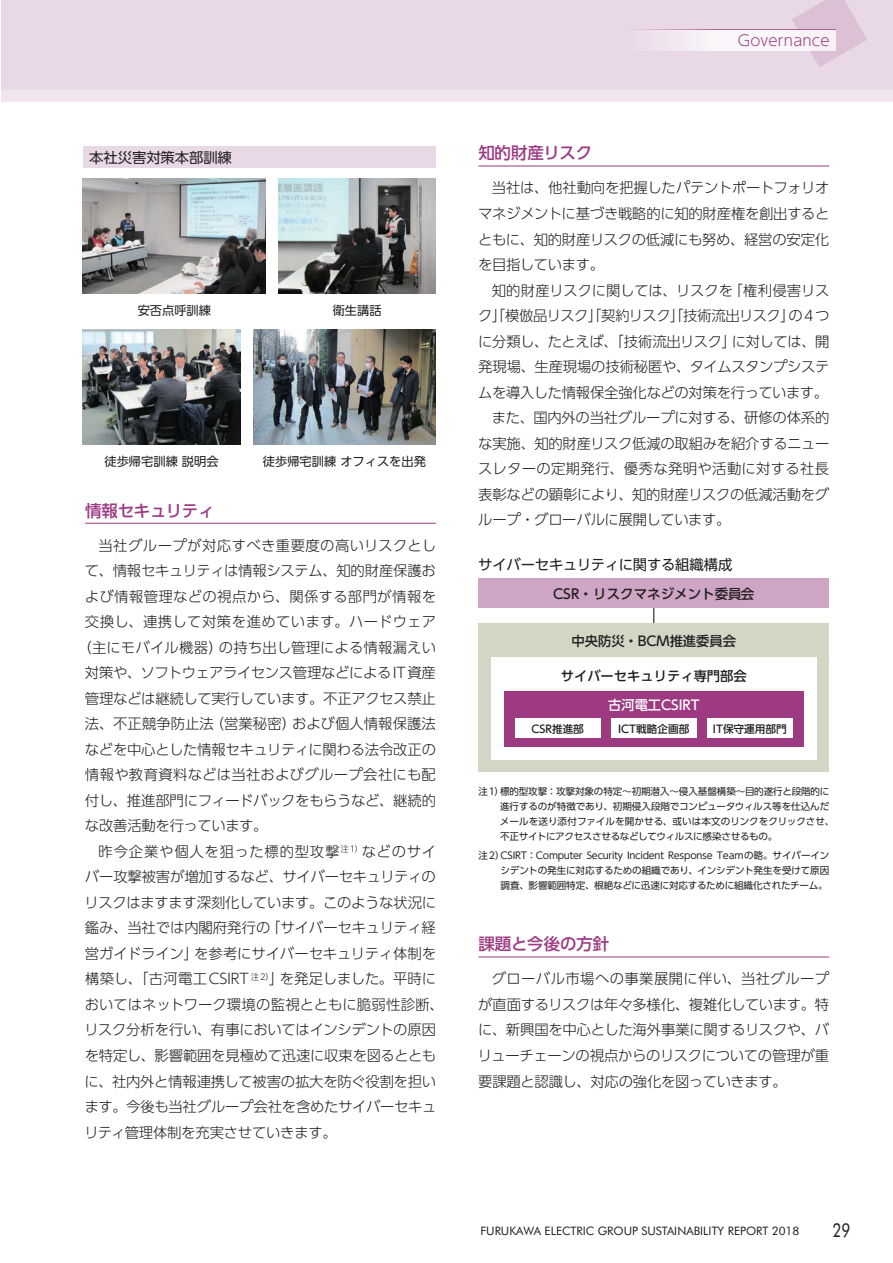
<style>
.page{position:relative;width:893px;height:1263px;background:#fff}
.page>*{position:absolute;margin:0;border:0;box-sizing:border-box;transform-origin:0 0}
.t1{font:19.2px "Futura BT";color:#231f20;scale:.8 1}
.t2{font:500 16.5px "UD Shin Go Pro";letter-spacing:-.015em;color:#9d3a82}
.t3{font:300 14.85px "UD Shin Go Pro";letter-spacing:.015em;color:#9d3a82}
.t4{font:300 14.4px/25.5px "UD Shin Go Pro";letter-spacing:-.015em;color:#231f20;text-align:justify}
.t5{font:300 14.4px "UD Shin Go Pro";letter-spacing:.025em;color:#231f20}
.t6{font:300 14.4px "UD Shin Go Pro";letter-spacing:.005em;color:#231f20}
.t7{font:300 14.4px "UD Shin Go Pro";letter-spacing:-.035em;color:#231f20}
.t8{font:14.4px "UD Shin Go Pro";letter-spacing:-.01em;color:#231f20}
.t9{font:300 14.4px "UD Shin Go Pro";letter-spacing:.01em;color:#231f20}
.t10{font:300 14.4px "UD Shin Go Pro";letter-spacing:.02em;color:#231f20}
.t11{font:300 14.4px "UD Shin Go Pro";letter-spacing:.055em;color:#231f20}
.t12{font:500 13.5px "UD Shin Go Pro";color:#231f20}
.t13{font:500 13.35px "UD Shin Go Pro";color:#231f20}
.t14{font:500 13.35px "UD Shin Go Pro";color:#fff}
.t15{font:12.15px "UD Shin Go Pro";color:#231f20}
.t16{font:11.7px "Futura BT";color:#231f20}
.t17{font:500 10.65px "UD Shin Go Pro";color:#231f20}
.t18{font:9.6px/14.9px "UD Shin Go Pro";letter-spacing:-.015em;color:#231f20}
</style>
<div class="page">
<hr style="left:0;top:0;width:1px;height:102px;background:#f1e5ee">
<hr style="left:0;top:0;width:1px;height:89px;background:#e9d8e6">
<div style="left:1px;top:0;width:892px;height:102px;background:#f1e5ee"></div>
<div style="left:1px;top:0;width:892px;height:89px;background:#e9d8e6"></div>
<svg style="left:792px;top:0;width:75px;height:67px"></svg>
<div style="left:624px;top:30px;width:212px;height:21px;background:linear-gradient(to right,#efe3ed,#fdfcfd)"></div>
<hr style="left:624px;top:29px;width:212px;height:1px;background:#9d3a82">
<hr style="left:85px;top:523px;width:351px;height:1px;background:#9d3a82">
<hr style="left:478px;top:166px;width:351px;height:1px;background:#9d3a82">
<hr style="left:478px;top:956px;width:351px;height:1px;background:#9d3a82">
<img style="left:83px;top:179px;width:183px;height:114px">
<img style="left:279px;top:179px;width:157px;height:114px">
<img style="left:83px;top:330px;width:157px;height:114px">
<img style="left:253px;top:330px;width:183px;height:114px">
<hr style="left:653px;top:583px;width:1px;height:96px;background:#231f20">
<div style="left:478px;top:623px;width:351px;height:149px;background:#d2d6c5"></div>
<div style="left:491px;top:657px;width:325px;height:103px;background:#fff"></div>
<div style="left:504px;top:691px;width:300px;height:55px;background:#9d3a82"></div>
<div style="left:478px;top:578px;width:351px;height:30px;background:#cea5c4"></div>
<div style="left:515px;top:719px;width:85px;height:19px;background:#fff"></div>
<div style="left:611px;top:719px;width:85px;height:19px;background:#fff"></div>
<div style="left:707px;top:719px;width:85px;height:19px;background:#fff"></div>
<div style="left:83px;top:147px;width:353px;height:21px;background:#e9d8e6"></div>
<p class="t8" style="left:89px;top:146px;width:144px">本社災害対策本部訓練</p>
<p class="t15" style="left:138px;top:300px;width:75px">安否点呼訓練</p>
<p class="t15" style="left:333px;top:300px;width:50px">衛生講話</p>
<p class="t15" style="left:105px;top:451px;width:116px">徒歩帰宅訓練説明会</p>
<p class="t15" style="left:263px;top:451px;width:164px">徒歩帰宅訓練オフィスを出発</p>
<p class="t2" style="left:85px;top:497px;width:131px">情報セキュリティ</p>
<p class="t5" style="left:99px;top:534px;width:339px">当社グループが対応すべき重要度の高いリスクとし</p>
<p class="t4" style="left:85px;top:557px;width:353px">て、情報セキュリティは情報システム、知的財産保護お</p>
<p class="t5" style="left:85px;top:585px;width:353px">よび情報管理などの視点から、関係する部門が情報を</p>
<p class="t5" style="left:85px;top:610px;width:353px">交換し、連携して対策を進めています。ハードウェア</p>
<p class="t9" style="left:77px;top:636px;width:360px">（主にモバイル機器）の持ち出し管理による情報漏えい</p>
<p class="t4" style="left:85px;top:659px;width:352px">対策や、ソフトウェアライセンス管理などによるIT資産</p>
<p class="t4" style="left:85px;top:685px;width:352px">管理などは継続して実行しています。不正アクセス禁止</p>
<p class="t6" style="left:85px;top:712px;width:352px">法、不正競争防止法（営業秘密）および個人情報保護法</p>
<p class="t4" style="left:85px;top:736px;width:353px">などを中心とした情報セキュリティに関わる法令改正の</p>
<p class="t10" style="left:85px;top:763px;width:352px">情報や教育資料などは当社およびグループ会社にも配</p>
<p class="t4" style="left:85px;top:787px;width:353px">付し、推進部門にフィードバックをもらうなど、継続的</p>
<p class="t4" style="left:85px;top:813px;width:184px">な改善活動を行っています。</p>
<p class="t11" style="left:99px;top:840px;width:339px">昨今企業や個人を狙った標的型攻撃<sup>注1）</sup>などのサイ</p>
<p class="t4" style="left:85px;top:864px;width:353px">バー攻撃被害が増加するなど、サイバーセキュリティの</p>
<p class="t4" style="left:85px;top:889px;width:353px">リスクはますます深刻化しています。このような状況に</p>
<p class="t4" style="left:85px;top:915px;width:352px">鑑み、当社では内閣府発行の「サイバーセキュリティ経</p>
<p class="t4" style="left:85px;top:940px;width:353px">営ガイドライン」を参考にサイバーセキュリティ体制を</p>
<p class="t4" style="left:85px;top:966px;width:353px">構築し、「古河電工CSIRT <sup>注2）</sup>」を発足しました。平時に</p>
<p class="t6" style="left:85px;top:993px;width:360px">おいてはネットワーク環境の監視とともに脆弱性診断、</p>
<p class="t4" style="left:84px;top:1017px;width:353px">リスク分析を行い、有事においてはインシデントの原因</p>
<p class="t4" style="left:85px;top:1042px;width:353px">を特定し、影響範囲を見極めて迅速に収束を図るととも</p>
<p class="t4" style="left:85px;top:1068px;width:353px">に、社内外と情報連携して被害の拡大を防ぐ役割を担い</p>
<p class="t4" style="left:85px;top:1093px;width:353px">ます。今後も当社グループ会社を含めたサイバーセキュ</p>
<p class="t4" style="left:84px;top:1119px;width:254px">リティ管理体制を充実させていきます。</p>
<p class="t3" style="left:738px;top:29px;width:94px">Governance</p>
<p class="t2" style="left:478px;top:140px;width:115px">知的財産リスク</p>
<p class="t4" style="left:478px;top:175px;width:353px;text-indent:14px">当社は、他社動向を把握したパテントポートフォリオマネジメントに基づき戦略的に知的財産権を創出するとともに、知的財産リスクの低減にも努め、経営の安定化を目指しています。</p>
<p class="t4" style="left:492px;top:277px;width:339px">知的財産リスクに関しては、リスクを「権利侵害リス</p>
<p class="t7" style="left:478px;top:304px;width:353px">ク」「模倣品リスク」「契約リスク」「技術流出リスク」の4つ</p>
<p class="t4" style="left:478px;top:328px;width:353px">に分類し、たとえば、「技術流出リスク」に対しては、開</p>
<p class="t4" style="left:478px;top:353px;width:353px">発現場、生産現場の技術秘匿や、タイムスタンプシステ</p>
<p class="t4" style="left:478px;top:379px;width:351px">ムを導入した情報保全強化などの対策を行っています。</p>
<p class="t4" style="left:492px;top:404px;width:339px">また、国内外の当社グループに対する、研修の体系的</p>
<p class="t4" style="left:478px;top:430px;width:353px">な実施、知的財産リスク低減の取組みを紹介するニュー</p>
<p class="t5" style="left:478px;top:457px;width:353px">スレターの定期発行、優秀な発明や活動に対する社長</p>
<p class="t4" style="left:478px;top:481px;width:352px">表彰などの顕彰により、知的財産リスクの低減活動をグ</p>
<p class="t4" style="left:478px;top:506px;width:254px">ループ・グローバルに展開しています。</p>
<p class="t8" style="left:478px;top:553px;width:256px">サイバーセキュリティに関する組織構成</p>
<p class="t12" style="left:553px;top:583px;width:203px">CSR・リスクマネジメント委員会</p>
<p class="t13" style="left:571px;top:630px;width:166px">中央防災・BCM推進委員会</p>
<p class="t13" style="left:561px;top:665px;width:188px">サイバーセキュリティ専門部会</p>
<p class="t14" style="left:608px;top:694px;width:93px">古河電工CSIRT</p>
<p class="t17" style="left:531px;top:720px;width:54px">CSR推進部</p>
<p class="t17" style="left:618px;top:720px;width:73px">ICT戦略企画部</p>
<p class="t17" style="left:713px;top:720px;width:75px">IT保守運用部門</p>
<p class="t18" style="left:500px;top:784px;width:336px;text-indent:-22px">注1）標的型攻撃：攻撃対象の特定～初期潜入～侵入基盤構築～目的遂行と段階的に進行するのが特徴であり、初期侵入段階でコンピュータウィルス等を仕込んだメールを送り添付ファイルを開かせる、或いは本文のリンクをクリックさせ、不正サイトにアクセスさせるなどしてウィルスに感染させるもの。</p>
<p class="t18" style="left:500px;top:847px;width:330px;text-align:justify;text-indent:-22px">注2）CSIRT：Computer Security Incident Response Teamの略。サイバーインシデントの発生に対応するための組織であり、インシデント発生を受けて原因調査、影響範囲特定、根絶などに迅速に対応するために組織化されたチーム。</p>
<p class="t2" style="left:478px;top:931px;width:132px">課題と今後の方針</p>
<p class="t4" style="left:478px;top:966px;width:353px;text-indent:14px">グローバル市場への事業展開に伴い、当社グループが直面するリスクは年々多様化、複雑化しています。特に、新興国を中心とした海外事業に関するリスクや、バリューチェーンの視点からのリスクについての管理が重要課題と認識し、対応の強化を図っていきます。</p>
<p class="t16" style="left:480px;top:1223px;width:321px">FURUKAWA ELECTRIC GROUP SUSTAINABILITY REPORT 2018</p>
<h1 class="t1" style="left:832px;top:1218px;width:24px">29</h1>
</div>
